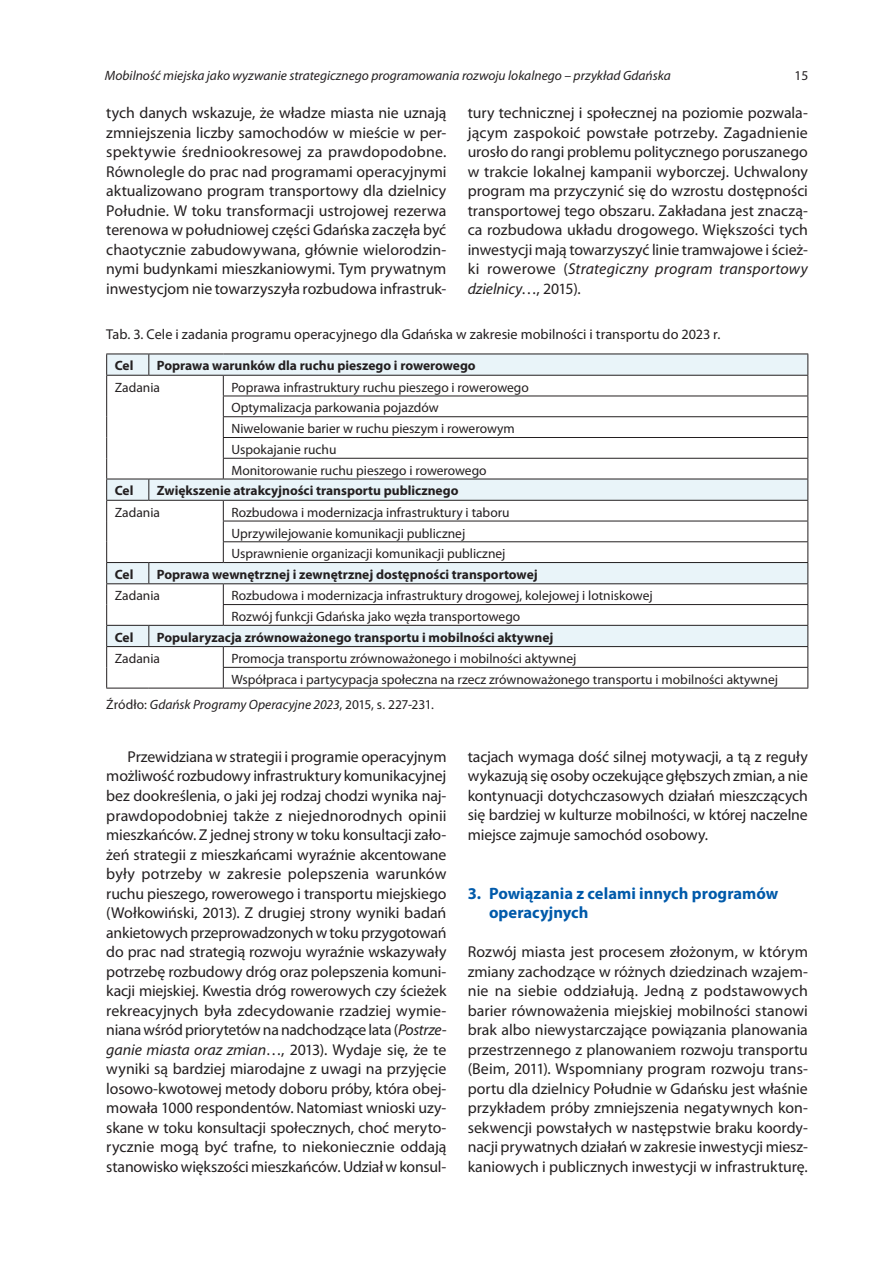
<style>
.page{position:relative;width:893px;height:1263px;background:#fff}
.page>*{position:absolute;margin:0;border:0;box-sizing:border-box;transform-origin:0 0}
.t1{font:700 16.5px/19.5px "Myriad Pro";color:#015aaa}
.t2{font:15.75px/19.5px "Myriad Pro";letter-spacing:-.005em;color:#231f20;text-align:justify}
.t3{font:14.25px "Myriad Pro";color:#231f20}
.t4{font:13.5px/20.7px "Myriad Pro";color:#231f20}
.t5{font:700 13.5px "Myriad Pro";color:#231f20}
.t6{font:italic 13.5px "Myriad Pro";color:#231f20}
.s1{font-style:italic}
.s2{font-style:normal}
</style>
<div class="page">
<svg style="left:106px;top:354px;width:702px;height:334px"></svg>
<hr style="left:106px;top:688px;width:43px;height:1px;background:#231f20">
<hr style="left:149px;top:688px;width:74px;height:1px;background:#231f20">
<hr style="left:223px;top:688px;width:585px;height:1px;background:#231f20">
<p class="t6" style="left:105px;top:67px;width:567px">Mobilność miejska jako wyzwanie strategicznego programowania rozwoju lokalnego – przykład Gdańska</p>
<p class="t4" style="left:794px;top:65px;width:15px">15</p>
<p class="t2" style="left:106px;top:103px;width:342px">tych danych wskazuje, że władze miasta nie uznają zmniejszenia liczby samochodów w mieście w per&shy;spektywie średniookresowej za prawdopodobne.<br>Równolegle do prac nad programami operacyjnymi aktualizowano program transportowy dla dzielnicy Południe. W toku transformacji ustrojowej rezerwa terenowa w południowej części Gdańska zaczęła być chaotycznie zabudowywana, głównie wielorodzin&shy;nymi budynkami mieszkaniowymi. Tym prywatnym inwestycjom nie towarzyszyła rozbudowa infrastruk-</p>
<p class="t2" style="left:468px;top:103px;width:342px">tury technicznej i społecznej na poziomie pozwala&shy;jącym zaspokoić powstałe potrzeby. Zagadnienie urosło do rangi problemu politycznego poruszanego w trakcie lokalnej kampanii wyborczej. Uchwalony program ma przyczynić się do wzrostu dostępności transportowej tego obszaru. Zakładana jest znaczą&shy;ca rozbudowa układu drogowego. Większości tych inwestycji mają towarzyszyć linie tramwajowe i ścież&shy;ki rowerowe (<span class="s1">Strategiczny program transportowy dzielnicy</span>…, 2015).</p>
<p class="t3" style="left:106px;top:325px;width:615px">Tab. 3. Cele i zadania programu operacyjnego dla Gdańska w zakresie mobilności i transportu do 2023 r.</p>
<p class="t5" style="left:115px;top:357px;width:20px">Cel</p>
<p class="t5" style="left:157px;top:357px;width:320px">Poprawa warunków dla ruchu pieszego i rowerowego</p>
<p class="t4" style="left:115px;top:377px;width:47px">Zadania</p>
<p class="t4" style="left:231px;top:377px;width:299px">Poprawa infrastruktury ruchu pieszego i rowerowego Optymalizacja parkowania pojazdów<br>Niwelowanie barier w ruchu pieszym i rowerowym Uspokajanie ruchu<br>Monitorowanie ruchu pieszego i rowerowego</p>
<p class="t5" style="left:115px;top:482px;width:20px">Cel</p>
<p class="t5" style="left:157px;top:482px;width:303px">Zwiększenie atrakcyjności transportu publicznego</p>
<p class="t4" style="left:115px;top:502px;width:47px">Zadania</p>
<p class="t4" style="left:231px;top:502px;width:280px">Rozbudowa i modernizacja infrastruktury i taboru<br>Uprzywilejowanie komunikacji publicznej<br>Usprawnienie organizacji komunikacji publicznej</p>
<p class="t5" style="left:115px;top:566px;width:20px">Cel</p>
<p class="t5" style="left:157px;top:566px;width:383px">Poprawa wewnętrznej i zewnętrznej dostępności transportowej</p>
<p class="t4" style="left:115px;top:585px;width:47px">Zadania</p>
<p class="t4" style="left:231px;top:585px;width:423px">Rozbudowa i modernizacja infrastruktury drogowej, kolejowej i lotniskowej<br>Rozwój funkcji Gdańska jako węzła transportowego</p>
<p class="t5" style="left:115px;top:628px;width:20px">Cel</p>
<p class="t5" style="left:157px;top:628px;width:399px">Popularyzacja zrównoważonego transportu i mobilności aktywnej</p>
<p class="t4" style="left:115px;top:648px;width:47px">Zadania</p>
<p class="t4" style="left:231px;top:648px;width:548px">Promocja transportu zrównoważonego i mobilności aktywnej<br>Współpraca i partycypacja społeczna na rzecz zrównoważonego transportu i mobilności aktywnej</p>
<p class="t6" style="left:106px;top:696px;width:329px"><span class="s2">Źródło:</span> Gdańsk Programy Operacyjne 2023<span class="s2">, 2015, s. 227-231.</span></p>
<p class="t2" style="left:106px;top:747px;width:342px;text-indent:21px">Przewidziana w strategii i programie operacyjnym możliwość rozbudowy infrastruktury komunikacyjnej bez dookreślenia, o jaki jej rodzaj chodzi wynika naj&shy;prawdopodobniej także z niejednorodnych opinii mieszkańców. Z jednej strony w toku konsultacji zało&shy;żeń strategii z mieszkańcami wyraźnie akcentowane były potrzeby w zakresie polepszenia warunków ruchu pieszego, rowerowego i transportu miejskiego (Wołkowiński, 2013). Z drugiej strony wyniki badań ankietowych przeprowadzonych w toku przygotowań do prac nad strategią rozwoju wyraźnie wskazywały potrzebę rozbudowy dróg oraz polepszenia komuni&shy;kacji miejskiej. Kwestia dróg rowerowych czy ścieżek rekreacyjnych była zdecydowanie rzadziej wymie&shy;niana wśród priorytetów na nadchodzące lata (<span class="s1">Postrze&shy;ganie miasta oraz zmian</span>…, 2013). Wydaje się, że te wyniki są bardziej miarodajne z uwagi na przyjęcie losowo-kwotowej metody doboru próby, która obej&shy;mowała 1000 respondentów. Natomiast wnioski uzy&shy;skane w toku konsultacji społecznych, choć meryto&shy;rycznie mogą być trafne, to niekoniecznie oddają stanowisko większości mieszkańców. Udział w konsul-</p>
<p class="t2" style="left:468px;top:747px;width:342px">tacjach wymaga dość silnej motywacji, a tą z reguły wykazują się osoby oczekujące głębszych zmian, a nie kontynuacji dotychczasowych działań mieszczących się bardziej w kulturze mobilności, w której naczelne miejsce zajmuje samochód osobowy.</p>
<p class="t1" style="left:489px;top:883px;width:291px;text-indent:-21px">3. Powiązania z celami innych programów operacyjnych</p>
<p class="t2" style="left:468px;top:942px;width:342px">Rozwój miasta jest procesem złożonym, w którym zmiany zachodzące w różnych dziedzinach wzajem&shy;nie na siebie oddziałują. Jedną z podstawowych barier równoważenia miejskiej mobilności stanowi brak albo niewystarczające powiązania planowania przestrzennego z planowaniem rozwoju transportu (Beim, 2011). Wspomniany program rozwoju trans&shy;portu dla dzielnicy Południe w Gdańsku jest właśnie przykładem próby zmniejszenia negatywnych kon&shy;sekwencji powstałych w następstwie braku koordy&shy;nacji prywatnych działań w zakresie inwestycji miesz&shy;kaniowych i publicznych inwestycji w infrastrukturę.</p>
</div>
